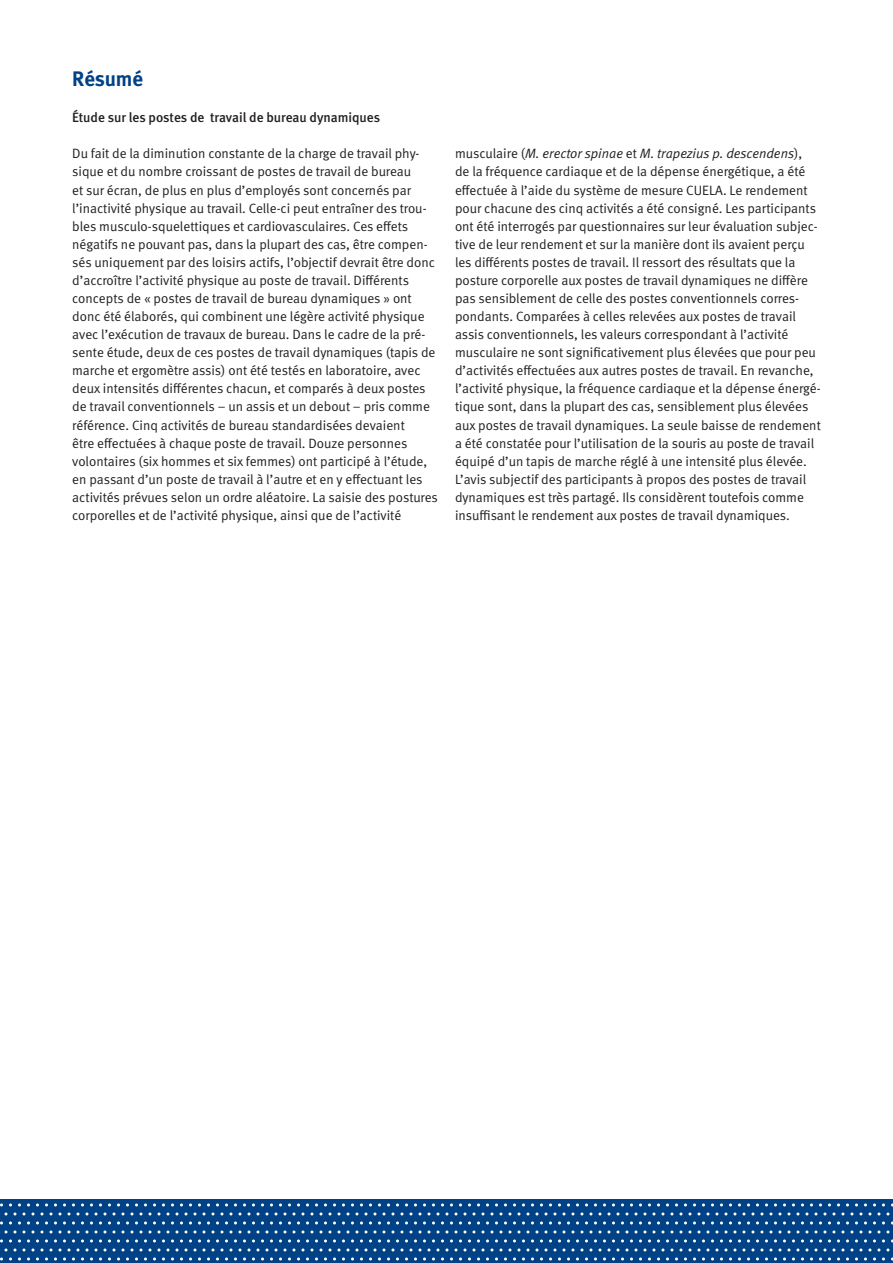
<style>
.page{position:relative;width:893px;height:1263px;background:#fff}
.page>*{position:absolute;margin:0;border:0;box-sizing:border-box;transform-origin:0 0}
.Grundtext{font:700 21px "DGUV Meta";letter-spacing:-.005em;color:#014286}
.Grundtext-2{font:13.5px/18px "DGUV Meta";color:#231f20}
.Grundtext-3{font:500 13.5px "DGUV Meta";letter-spacing:-.005em;color:#231f20}
.s1{font-style:italic}
</style>
<div class="page">
<svg style="left:0;top:1199px;width:893px;height:64px;background:#165190"></svg>
<p class="Grundtext" style="left:72px;top:66px;width:72px">Résumé</p>
<p class="Grundtext-3" style="left:72px;top:110px;width:309px">Étude sur les postes de travail de bureau dynamiques</p>
<p class="Grundtext-2" style="left:72px;top:145px;width:367px">Du fait de la diminution constante de la charge de travail phy&shy;sique et du nombre croissant de postes de travail de bureau<br>et sur écran, de plus en plus d’employés sont concernés par l’inactivité physique au travail. Celle-ci peut entraîner des trou&shy;bles musculo-squelettiques et cardiovasculaires. Ces effets négatifs ne pouvant pas, dans la plupart des cas, être compen&shy;sés uniquement par des loisirs actifs, l’objectif devrait être donc d’accroître l’activité physique au poste de travail. Différents concepts de « postes de travail de bureau dynamiques » ont donc été élaborés, qui combinent une légère activité physique avec l’exécution de travaux de bureau. Dans le cadre de la pré&shy;sente étude, deux de ces postes de travail dynamiques (tapis de marche et ergomètre assis) ont été testés en laboratoire, avec deux intensités différentes chacun, et comparés à deux postes de travail conventionnels – un assis et un debout – pris comme référence. Cinq activités de bureau standardisées devaient<br>être effectuées à chaque poste de travail. Douze personnes volontaires (six hommes et six femmes) ont participé à l’étude, en passant d’un poste de travail à l’autre et en y effectuant les activités prévues selon un ordre aléatoire. La saisie des postures corporelles et de l’activité physique, ainsi que de l’activité</p>
<p class="Grundtext-2" style="left:455px;top:145px;width:367px">musculaire (<span class="s1">M. erector spinae</span> et <span class="s1">M. trapezius p. descendens</span>),<br>de la fréquence cardiaque et de la dépense énergétique, a été effectuée à l’aide du système de mesure CUELA. Le rendement pour chacune des cinq activités a été consigné. Les participants ont été interrogés par questionnaires sur leur évaluation subjec&shy;tive de leur rendement et sur la manière dont ils avaient perçu les différents postes de travail. Il ressort des résultats que la posture corporelle aux postes de travail dynamiques ne diffère pas sensiblement de celle des postes conventionnels corres&shy;pondants. Comparées à celles relevées aux postes de travail assis conventionnels, les valeurs correspondant à l’activité musculaire ne sont significativement plus élevées que pour peu d’activités effectuées aux autres postes de travail. En revanche, l’activité physique, la fréquence cardiaque et la dépense énergé&shy;tique sont, dans la plupart des cas, sensiblement plus élevées aux postes de travail dynamiques. La seule baisse de rendement a été constatée pour l’utilisation de la souris au poste de travail équipé d’un tapis de marche réglé à une intensité plus élevée.<br>L’avis subjectif des participants à propos des postes de travail dynamiques est très partagé. Ils considèrent toutefois comme insuffisant le rendement aux postes de travail dynamiques.</p>
</div>
